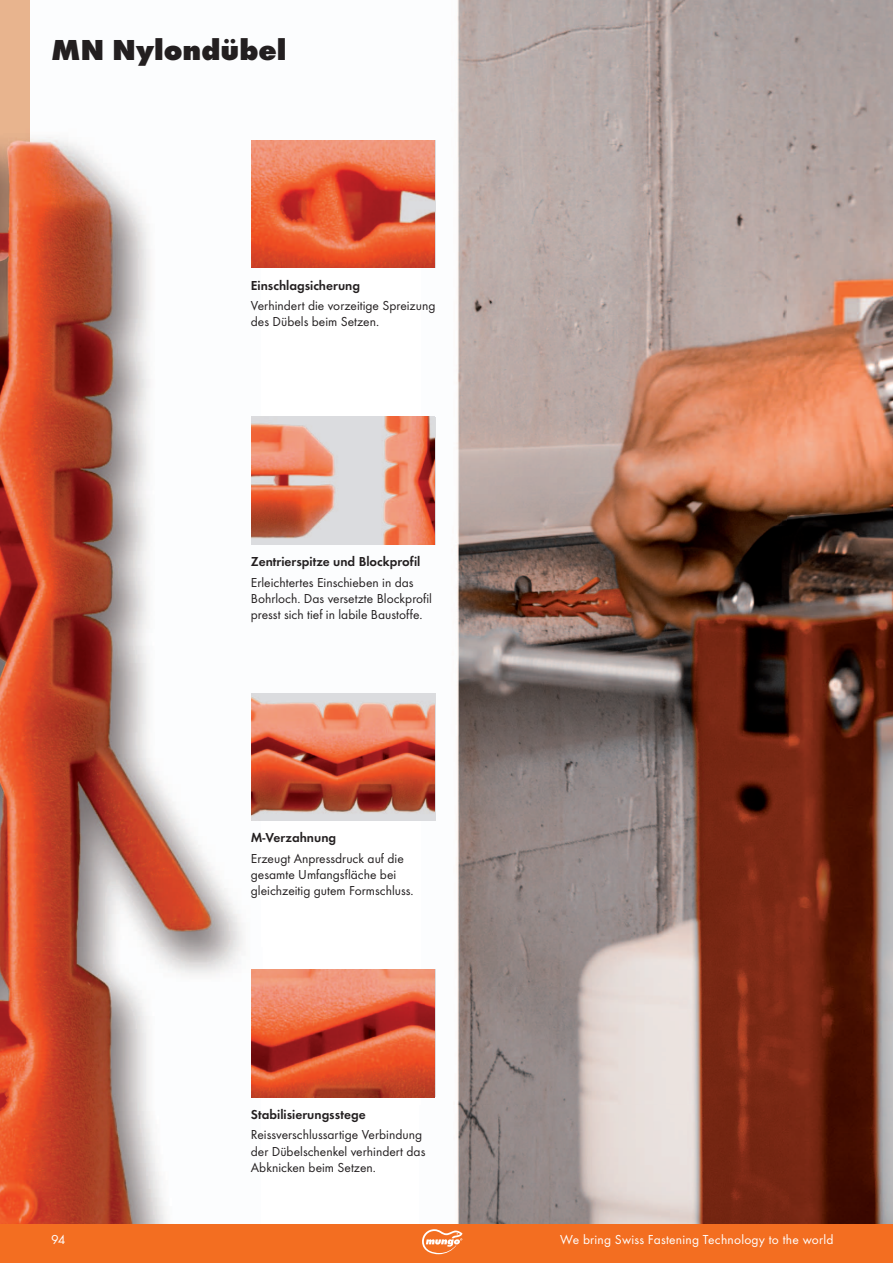
<style>
.page{position:relative;width:893px;height:1263px;background:#fff}
.page>*{position:absolute;margin:0;border:0;box-sizing:border-box;transform-origin:0 0}
.t1{font:700 30px "Futura TOT Extr";color:#231f20}
.t2{font:13.5px/16.2px "Futura TOT";color:#231f20}
.t3{font:600 13.5px "Futura TOT";color:#231f20}
.t4{font:13.5px "Futura TOT";letter-spacing:.015em;color:#fff}
</style>
<div class="page">
<img style="left:0;top:137px;width:262px;height:1088px">
<img style="left:457px;top:0;width:436px;height:157px">
<img style="left:420px;top:157px;width:368px;height:369px">
<img style="left:788px;top:157px;width:105px;height:1068px">
<img style="left:262px;top:416px;width:158px;height:1px">
<img style="left:262px;top:526px;width:527px;height:210px">
<img style="left:420px;top:736px;width:369px;height:489px">
<img style="left:262px;top:1097px;width:158px;height:128px">
<img style="left:0;top:0;width:30px;height:404px">
<div style="left:0;top:1225px;width:893px;height:38px;background:#f36e21"></div>
<svg style="left:422px;top:1229px;width:40px;height:25px"></svg>
<img style="left:252px;top:140px;width:183px;height:128px">
<img style="left:252px;top:417px;width:183px;height:127px">
<img style="left:252px;top:693px;width:183px;height:128px">
<img style="left:252px;top:969px;width:183px;height:128px">
<h1 class="t1" style="left:51px;top:32px;width:237px">MN Nylondübel</h1>
<p class="t3" style="left:251px;top:277px;width:111px">Einschlagsicherung</p>
<p class="t2" style="left:251px;top:297px;width:186px">Verhindert die vorzeitige Spreizung des Dübels beim Setzen.</p>
<p class="t3" style="left:251px;top:553px;width:171px">Zentrierspitze und Blockprofil</p>
<p class="t2" style="left:251px;top:574px;width:183px">Erleichtertes Einschieben in das<br>Bohrloch. Das versetzte Blockprofil presst sich tief in labile Baustoffe.</p>
<p class="t3" style="left:251px;top:830px;width:87px">M-Verzahnung</p>
<p class="t2" style="left:251px;top:850px;width:164px">Erzeugt Anpressdruck auf die gesamte Umfangsfläche bei gleichzeitig gutem Formschluss.</p>
<p class="t3" style="left:251px;top:1106px;width:116px">Stabilisierungsstege</p>
<p class="t2" style="left:251px;top:1127px;width:176px">Reissverschlussartige Verbindung der Dübelschenkel verhindert das<br>Abknicken beim Setzen.</p>
<p class="t4" style="left:51px;top:1231px;width:16px">94</p>
<p class="t4" style="left:560px;top:1231px;width:275px">We bring Swiss Fastening Technology to the world</p>
</div>
